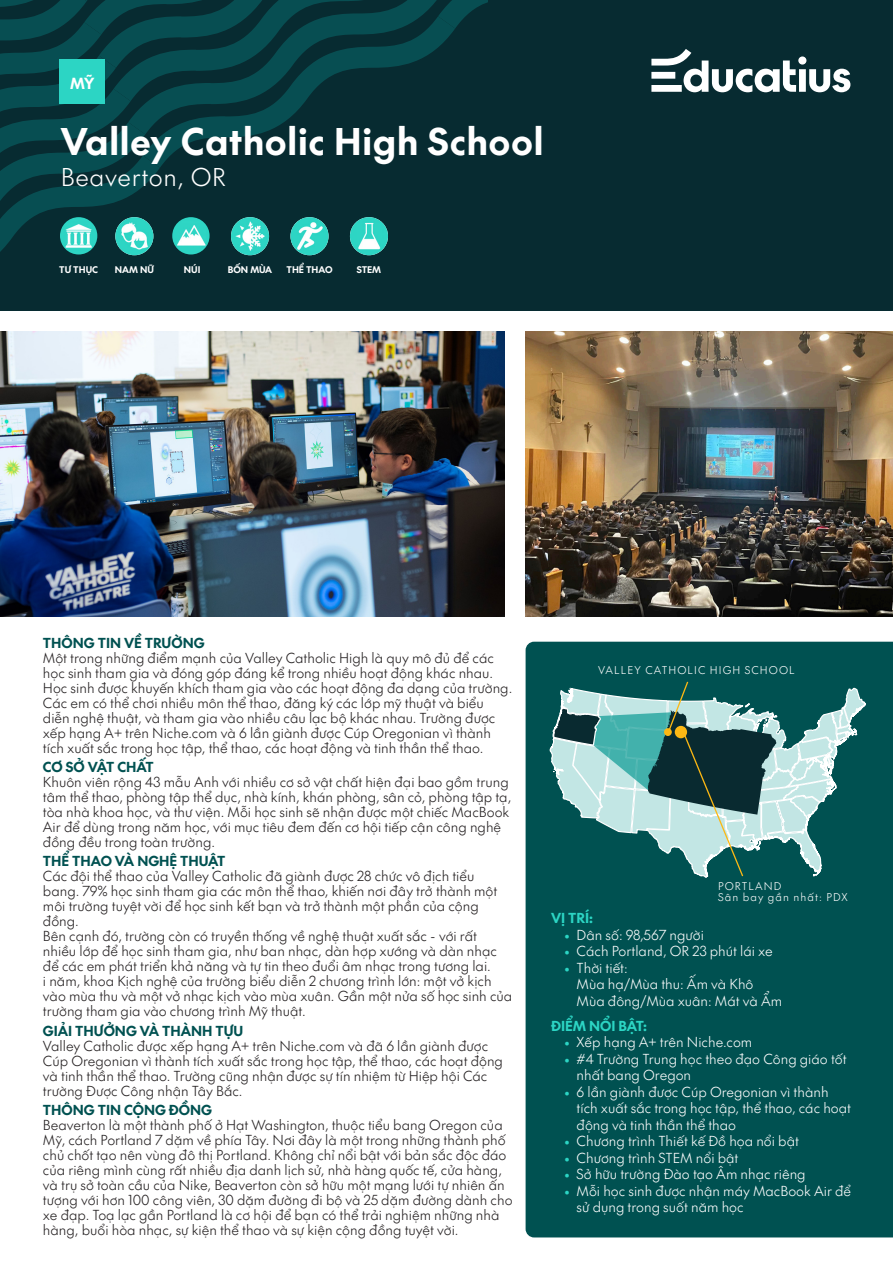
<style>
.page{position:relative;width:893px;height:1263px;background:#fff}
.page>*{position:absolute;margin:0;border:0;box-sizing:border-box;transform-origin:0 0}
.t1{font:36px "SVN The Future Bold";letter-spacing:.025em;color:#fff}
.t2{font:24px "SVN The Future Light";letter-spacing:.025em;color:#fff}
.t3{font:15px "SVN The Future Bold";color:#fff}
.School_profile{font:13.5px/15px "SVN The Future Light";color:#231f20}
.t4{font:13.5px/16.5px "SVN The Future Light";color:#fff}
.School_profile-2{font:13.5px "SVN The Future Bold";color:#005151}
.Small_title_1{font:13.5px "SVN The Future Bold";color:#2cd5c4}
.School_state_green{font:10.5px "SVN The Future Light";letter-spacing:.1em;color:#fff}
.t5{font:9px "SVN The Future Bold";color:#fff}
.s1{font-family:"The Future";font-weight:300;color:#2cd5c4}
</style>
<div class="page">
<div style="left:0;top:0;width:893px;height:310px;background:#072b31"></div>
<svg style="left:0;top:0;width:487px;height:256px"></svg>
<div style="left:60px;top:60px;width:45px;height:44px;background:#2cd5c4"></div>
<div style="left:526px;top:642px;width:367px;height:595px;background:#005151"></div>
<svg style="left:651px;top:49px;width:199px;height:43px"></svg>
<img style="left:526px;top:332px;width:367px;height:285px">
<img style="left:172px;top:217px;width:38px;height:37px;border-radius:19px">
<img style="left:115px;top:217px;width:38px;height:38px;border-radius:19px">
<img style="left:231px;top:217px;width:38px;height:38px;border-radius:19px">
<img style="left:60px;top:217px;width:37px;height:37px;border-radius:19px">
<img style="left:0;top:332px;width:504px;height:285px">
<img style="left:290px;top:217px;width:39px;height:38px;border-radius:19px">
<img style="left:350px;top:217px;width:38px;height:38px;border-radius:19px">
<svg style="left:549px;top:680px;width:318px;height:217px;background:#4d8685"></svg>
<p class="t3" style="left:70px;top:71px;width:26px">MỸ</p>
<p class="t1" style="left:61px;top:112px;width:484px">Valley Catholic High School</p>
<p class="t2" style="left:61px;top:159px;width:167px">Beaverton, OR</p>
<p class="t5" style="left:59px;top:262px;width:40px">TƯ THỤC</p>
<p class="t5" style="left:115px;top:262px;width:41px">NAM NỮ</p>
<p class="t5" style="left:184px;top:262px;width:18px">NÚI</p>
<p class="t5" style="left:228px;top:262px;width:46px">BỐN MÙA</p>
<p class="t5" style="left:286px;top:262px;width:48px">THỂ THAO</p>
<p class="t5" style="left:357px;top:262px;width:26px">STEM</p>
<p class="School_profile-2" style="left:43px;top:632px;width:163px">THÔNG TIN VỀ TRƯỜNG</p>
<p class="School_profile" style="left:43px;top:649px;width:471px">Một trong những điểm mạnh của Valley Catholic High là quy mô đủ để các học sinh tham gia và đóng góp đáng kể trong nhiều hoạt động khác nhau.<br>Học sinh được khuyến khích tham gia vào các hoạt động đa dạng của trường.<br>Các em có thể chơi nhiều môn thể thao, đăng ký các lớp mỹ thuật và biểu diễn nghệ thuật, và tham gia vào nhiều câu lạc bộ khác nhau. Trường được xếp hạng A+ trên Niche.com và 6 lần giành được Cúp Oregonian vì thành tích xuất sắc trong học tập, thể thao, các hoạt động và tinh thần thể thao.</p>
<p class="School_profile-2" style="left:43px;top:756px;width:112px">CƠ SỞ VẬT CHẤT</p>
<p class="School_profile" style="left:43px;top:774px;width:470px">Khuôn viên rộng 43 mẫu Anh với nhiều cơ sở vật chất hiện đại bao gồm trung tâm thể thao, phòng tập thể dục, nhà kính, khán phòng, sân cỏ, phòng tập tạ, tòa nhà khoa học, và thư viện. Mỗi học sinh sẽ nhận được một chiếc MacBook Air để dùng trong năm học, với mục tiêu đem đến cơ hội tiếp cận công nghệ đồng đều trong toàn trường.</p>
<p class="School_profile-2" style="left:43px;top:850px;width:184px">THỂ THAO VÀ NGHỆ THUẬT</p>
<p class="School_profile" style="left:43px;top:868px;width:456px">Các đội thể thao của Valley Catholic đã giành được 28 chức vô địch tiểu bang. 79% học sinh tham gia các môn thể thao, khiến nơi đây trở thành một môi trường tuyệt vời để học sinh kết bạn và trở thành một phần của cộng đồng.</p>
<p class="School_profile" style="left:43px;top:928px;width:471px">Bên cạnh đó, trường còn có truyền thống về nghệ thuật xuất sắc - với rất nhiều lớp để học sinh tham gia, như ban nhạc, dàn hợp xướng và dàn nhạc để các em phát triển khả năng và tự tin theo đuổi âm nhạc trong tương lai.<br>i năm, khoa Kịch nghệ của trường biểu diễn 2 chương trình lớn: một vở kịch vào mùa thu và một vở nhạc kịch vào mùa xuân. Gần một nửa số học sinh của trường tham gia vào chương trình Mỹ thuật.</p>
<p class="School_profile-2" style="left:43px;top:1020px;width:202px">GIẢI THƯỞNG VÀ THÀNH TỰU</p>
<p class="School_profile" style="left:43px;top:1037px;width:462px">Valley Catholic được xếp hạng A+ trên Niche.com và đã 6 lần giành được Cúp Oregonian vì thành tích xuất sắc trong học tập, thể thao, các hoạt động và tinh thần thể thao. Trường cũng nhận được sự tín nhiệm từ Hiệp hội Các trường Được Công nhận Tây Bắc.</p>
<p class="School_profile-2" style="left:43px;top:1099px;width:171px">THÔNG TIN CỘNG ĐỒNG</p>
<p class="School_profile" style="left:43px;top:1116px;width:471px">Beaverton là một thành phố ở Hạt Washington, thuộc tiểu bang Oregon của Mỹ, cách Portland 7 dặm về phía Tây. Nơi đây là một trong những thành phố chủ chốt tạo nên vùng đô thị Portland. Không chỉ nổi bật với bản sắc độc đáo của riêng mình cùng rất nhiều địa danh lịch sử, nhà hàng quốc tế, cửa hàng, và trụ sở toàn cầu của Nike, Beaverton còn sở hữu một mạng lưới tự nhiên ấn tượng với hơn 100 công viên, 30 dặm đường đi bộ và 25 dặm đường dành cho xe đạp. Toạ lạc gần Portland là cơ hội để bạn có thể trải nghiệm những nhà hàng, buổi hòa nhạc, sự kiện thể thao và sự kiện cộng đồng tuyệt vời.</p>
<p class="School_state_green" style="left:598px;top:662px;width:198px">VALLEY CATHOLIC HIGH SCHOOL</p>
<p class="School_state_green" style="left:718px;top:878px;width:65px">PORTLAND</p>
<p class="School_state_green" style="left:718px;top:888px;width:131px">Sân bay gần nhất: PDX</p>
<p class="Small_title_1" style="left:551px;top:907px;width:44px">VỊ TRÍ:</p>
<p class="t4" style="left:564px;top:925px;width:142px"><span class="s1">•</span> Dân số: 98,567 người</p>
<p class="t4" style="left:564px;top:942px;width:210px"><span class="s1">•</span> Cách Portland, OR 23 phút lái xe</p>
<p class="t4" style="left:577px;top:958px;width:207px;text-indent:-13px"><span class="s1">•</span> Thời tiết:<br>Mùa hạ/Mùa thu: Ấm và Khô<br>Mùa đông/Mùa xuân: Mát và Ẩm</p>
<p class="Small_title_1" style="left:551px;top:1014px;width:97px">ĐIỂM NỔI BẬT:</p>
<p class="t4" style="left:564px;top:1033px;width:190px"><span class="s1">•</span> Xếp hạng A+ trên Niche.com</p>
<p class="t4" style="left:577px;top:1049px;width:271px;text-indent:-13px"><span class="s1">•</span> #4 Trường Trung học theo đạo Công giáo tốt nhất bang Oregon</p>
<p class="t4" style="left:577px;top:1082px;width:276px;text-indent:-13px"><span class="s1">•</span> 6 lần giành được Cúp Oregonian vì thành tích xuất sắc trong học tập, thể thao, các hoạt động và tinh thần thể thao</p>
<p class="t4" style="left:564px;top:1132px;width:237px"><span class="s1">•</span> Chương trình Thiết kế Đồ họa nổi bật</p>
<p class="t4" style="left:564px;top:1148px;width:176px"><span class="s1">•</span> Chương trình STEM nổi bật</p>
<p class="t4" style="left:564px;top:1165px;width:243px"><span class="s1">•</span> Sở hữu trường Đào tạo Âm nhạc riêng</p>
<p class="t4" style="left:577px;top:1181px;width:276px;text-indent:-13px"><span class="s1">•</span> Mỗi học sinh được nhận máy MacBook Air để sử dụng trong suốt năm học</p>
</div>
